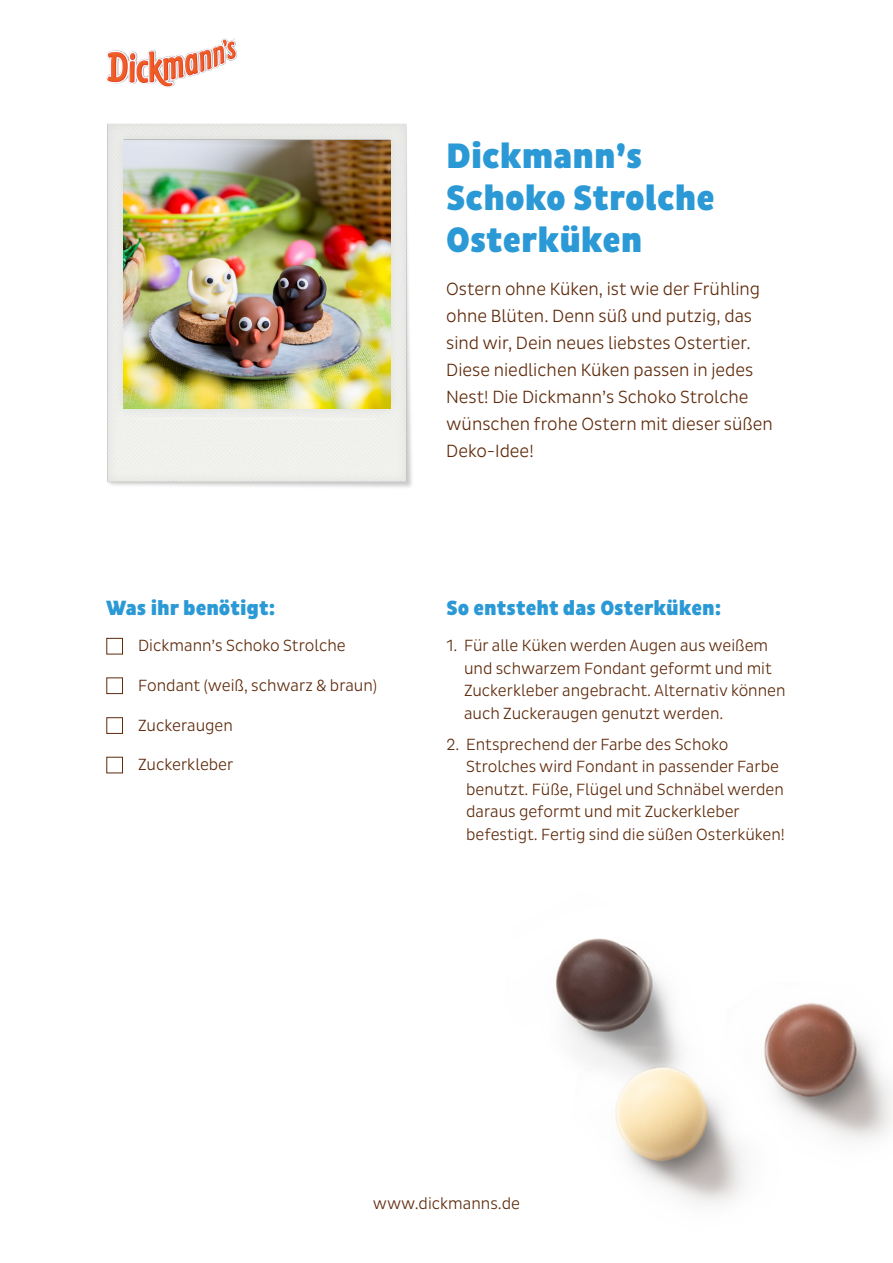
<style>
.page{position:relative;width:893px;height:1263px;background:#fff}
.page>*{position:absolute;margin:0;border:0;box-sizing:border-box;transform-origin:0 0}
.t1{font:900 36px/42px "Pluto Sans Cond";color:#2b99d5}
.t2{font:900 21px "Pluto Sans Cond";color:#2b99d5}
.t3{font:300 18px/27px "Pluto Sans Cond";color:#5e2a0b}
.t4{font:300 16.5px/22.5px "Pluto Sans Cond";color:#5e2a0b}
</style>
<div class="page">
<img style="left:107px;top:124px;width:305px;height:363px">
<img style="left:124px;top:141px;width:266px;height:267px">
<img style="left:106px;top:38px;width:129px;height:49px">
<div style="left:106px;top:638px;width:17px;height:16px;border:1px solid #5e2a0b"></div>
<div style="left:106px;top:677px;width:17px;height:17px;border:1px solid #5e2a0b"></div>
<div style="left:106px;top:717px;width:17px;height:17px;border:1px solid #5e2a0b"></div>
<div style="left:106px;top:757px;width:17px;height:16px;border:1px solid #5e2a0b"></div>
<img style="left:555px;top:938px;width:337px;height:266px">
<p class="t2" style="left:106px;top:596px;width:171px">Was ihr benötigt:</p>
<p class="t4" style="left:138px;top:635px;width:209px">Dickmann’s Schoko Strolche</p>
<p class="t4" style="left:138px;top:674px;width:240px">Fondant (weiß, schwarz &amp; braun)</p>
<p class="t4" style="left:138px;top:714px;width:96px">Zuckeraugen</p>
<p class="t4" style="left:138px;top:753px;width:97px">Zuckerkleber</p>
<p class="t1" style="left:446px;top:136px;width:270px">Dickmann’s<br>Schoko Strolche<br>Osterküken</p>
<p class="t3" style="left:446px;top:276px;width:328px">Ostern ohne Küken, ist wie der Frühling ohne Blüten. Denn süß und putzig, das sind wir, Dein neues liebstes Ostertier.<br>Diese niedlichen Küken passen in jedes Nest! Die Dickmann’s Schoko Strolche wünschen frohe Ostern mit dieser süßen Deko-Idee!</p>
<p class="t2" style="left:446px;top:596px;width:276px">So entsteht das Osterküken:</p>
<p class="t4" style="left:464px;top:635px;width:323px;text-indent:-18px">1. Für alle Küken werden Augen aus weißem und schwarzem Fondant geformt und mit Zuckerkleber angebracht. Alternativ können auch Zuckeraugen genutzt werden.</p>
<p class="t4" style="left:466px;top:733px;width:320px;text-indent:-20px">2. Entsprechend der Farbe des Schoko Strolches wird Fondant in passender Farbe benutzt. Füße, Flügel und Schnäbel werden daraus geformt und mit Zuckerkleber befestigt. Fertig sind die süßen Osterküken!</p>
<p class="t4" style="left:373px;top:1192px;width:149px">www.dickmanns.de</p>
</div>
